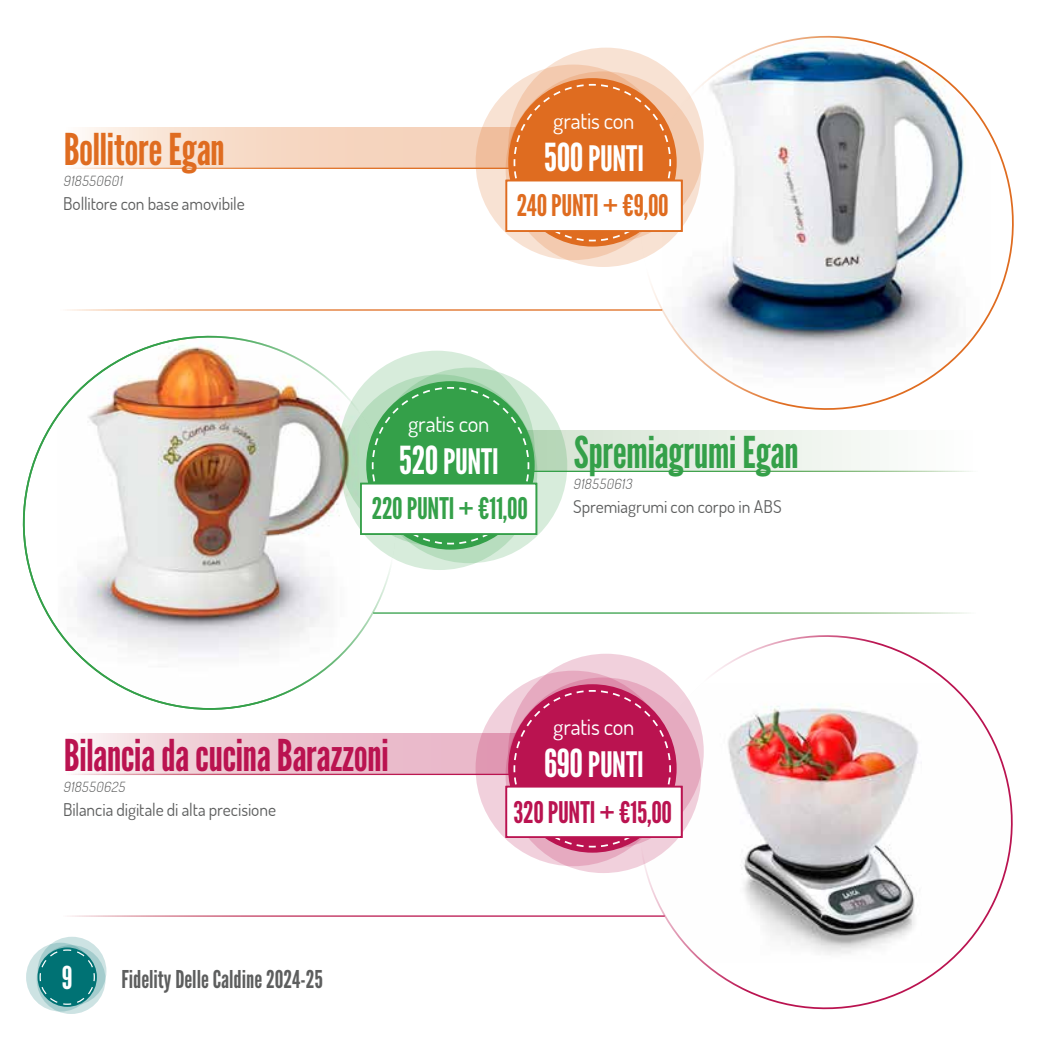
<style>
.page{position:relative;width:1042px;height:1042px;background:#fff}
.page>*{position:absolute;margin:0;border:0;box-sizing:border-box;transform-origin:0 0}
.t1{font:43.75px "League Gothic";letter-spacing:-.015em;color:#ba1350}
.t2{font:43.75px "League Gothic";letter-spacing:-.01em;color:#34a049}
.t3{font:43.75px "League Gothic";letter-spacing:-.01em;color:#df6c20}
.t4{font:35px "League Gothic";letter-spacing:-.005em;color:#fff}
.t5{font:31.5px "League Gothic";color:#fff}
.t6{font:29.75px "League Gothic";letter-spacing:-.01em;color:#34a049}
.t7{font:29.75px "League Gothic";letter-spacing:-.01em;color:#ba1350}
.t8{font:29.75px "League Gothic";letter-spacing:-.005em;color:#df6c20}
.t9{font:24.5px "League Gothic";color:#5d5e5e}
.t10{font:22.75px "Dosis";letter-spacing:-.015em;color:#fff}
.t11{font:17.5px "Dosis";letter-spacing:-.005em;color:#5d5e5e}
.t12{font:italic 300 14px "Dosis";color:#5d5e5e}
.s1{font-size:38.5px}
</style>
<div class="page">
<img style="left:22px;top:335px;width:402px;height:399px">
<svg style="left:612px;top:35px;width:402px;height:396px"></svg>
<svg style="left:613px;top:635px;width:400px;height:375px"></svg>
<hr style="left:57px;top:309px;width:605px;height:2px;background:#fff">
<svg style="left:73px;top:128px;width:409px;height:40px;background:#f7dcc9"></svg>
<svg style="left:476px;top:65px;width:195px;height:195px;background:#f5d4be"></svg>
<svg style="left:506px;top:71px;width:195px;height:196px;background:#f5d7c2"></svg>
<svg style="left:508px;top:48px;width:196px;height:195px;background:#f4d4be"></svg>
<div style="left:508px;top:78px;width:169px;height:169px;background:#df6c20;border-radius:50%"></div>
<svg style="left:513px;top:83px;width:159px;height:159px"></svg>
<hr style="left:373px;top:612px;width:605px;height:2px;background:#fff">
<svg style="left:561px;top:431px;width:398px;height:40px"></svg>
<svg style="left:372px;top:368px;width:195px;height:195px;background:#c9e3cc"></svg>
<svg style="left:342px;top:374px;width:195px;height:196px;background:#c6e3cb"></svg>
<svg style="left:339px;top:351px;width:196px;height:195px;background:#c0ddc4"></svg>
<div style="left:366px;top:381px;width:169px;height:168px;background:#34a049;border-radius:50%"></div>
<svg style="left:371px;top:386px;width:159px;height:159px"></svg>
<hr style="left:60px;top:915px;width:605px;height:2px;background:#fff">
<svg style="left:78px;top:734px;width:403px;height:40px;background:#eec9d3"></svg>
<svg style="left:475px;top:670px;width:196px;height:196px;background:#ebbccd"></svg>
<svg style="left:505px;top:677px;width:196px;height:196px;background:#eabbcc"></svg>
<svg style="left:508px;top:654px;width:196px;height:195px;background:#eab9cb"></svg>
<div style="left:508px;top:684px;width:168px;height:168px;background:#ba1350;border-radius:50%"></div>
<svg style="left:513px;top:689px;width:159px;height:159px"></svg>
<svg style="left:26px;top:942px;width:69px;height:69px"></svg>
<svg style="left:37px;top:945px;width:69px;height:69px"></svg>
<svg style="left:38px;top:936px;width:68px;height:69px"></svg>
<svg style="left:39px;top:949px;width:57px;height:56px;background:#258688"></svg>
<div style="left:505px;top:180px;width:177px;height:52px;background:#fff;border:2px solid #df6c20"></div>
<div style="left:360px;top:483px;width:177px;height:52px;background:#fff;border:2px solid #34a049"></div>
<div style="left:505px;top:786px;width:177px;height:52px;background:#fff;border:2px solid #ba1350"></div>
<h3 class="t10" style="left:553px;top:106px;width:83px">gratis con</h3>
<h2 class="t4" style="left:544px;top:138px;width:102px"><span class="s1">500</span> PUNTI</h2>
<h1 class="t3" style="left:64px;top:123px;width:163px">Bollitore Egan</h1>
<p class="t12" style="left:63px;top:172px;width:64px">918550601</p>
<p class="t11" style="left:63px;top:192px;width:183px">Bollitore con base amovibile</p>
<h3 class="t8" style="left:517px;top:188px;width:153px">240 PUNTI + €9,00</h3>
<h3 class="t10" style="left:408px;top:409px;width:83px">gratis con</h3>
<h2 class="t4" style="left:399px;top:441px;width:102px"><span class="s1">520</span> PUNTI</h2>
<h3 class="t6" style="left:372px;top:491px;width:158px">220 PUNTI + €11,00</h3>
<h1 class="t2" style="left:574px;top:426px;width:227px">Spremiagrumi Egan</h1>
<p class="t12" style="left:573px;top:475px;width:63px">918550613</p>
<p class="t11" style="left:573px;top:495px;width:210px">Spremiagrumi con corpo in ABS</p>
<h3 class="t10" style="left:553px;top:712px;width:83px">gratis con</h3>
<h2 class="t4" style="left:544px;top:744px;width:101px"><span class="s1">690</span> PUNTI</h2>
<h1 class="t1" style="left:64px;top:729px;width:327px">Bilancia da cucina Barazzoni</h1>
<p class="t12" style="left:63px;top:778px;width:66px">918550625</p>
<p class="t11" style="left:63px;top:798px;width:214px">Bilancia digitale di alta precisione</p>
<h3 class="t7" style="left:513px;top:794px;width:160px">320 PUNTI + €15,00</h3>
<h3 class="t5" style="left:62px;top:958px;width:12px">9</h3>
<h3 class="t9" style="left:121px;top:964px;width:203px">Fidelity Delle Caldine 2024-25</h3>
</div>
